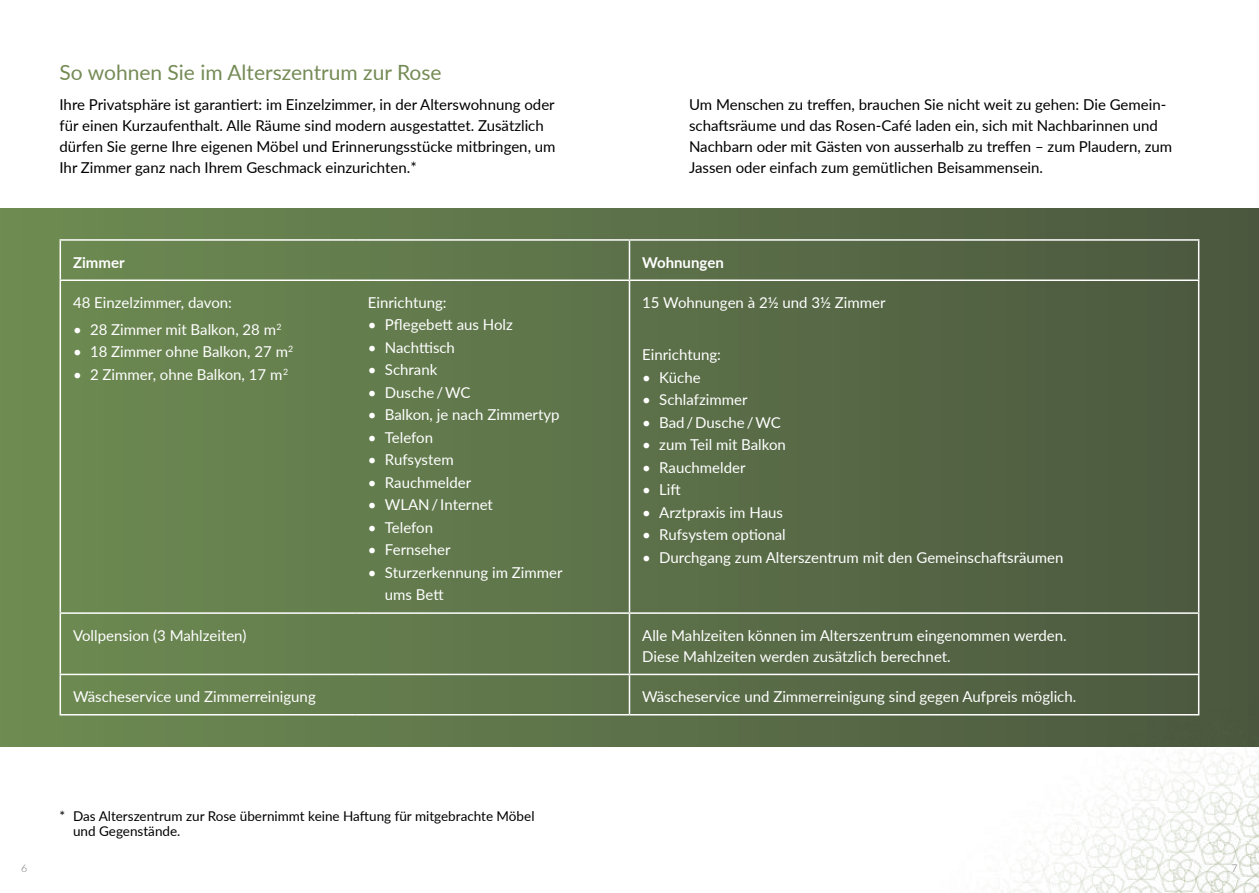
<style>
.page{position:relative;width:1259px;height:893px;background:#fff}
.page>*{position:absolute;margin:0;border:0;box-sizing:border-box;transform-origin:0 0}
.t1{font:21px "Lato";color:#758b56}
.t2{font:15px/22.5px "Lato";color:#fff}
.t3{font:15px/21px "Lato";color:#000}
.t4{font:700 15px "Lato";color:#fff}
.t5{font:13.5px/15px "Lato";color:#000}
.t6{font:300 10.5px "Lato";color:#6e6e6e}
</style>
<div class="page">
<div style="left:0;top:208px;width:1259px;height:538px;background:linear-gradient(to right,#6e8c53,#4b573f)"></div>
<img style="left:885px;top:645px;width:374px;height:248px">
<hr style="left:60px;top:239px;width:295px;height:2px;background:#fff">
<hr style="left:60px;top:241px;width:1px;height:38px;background:#fff">
<hr style="left:355px;top:239px;width:274px;height:2px;background:#fff">
<hr style="left:629px;top:239px;width:570px;height:2px;background:#fff">
<hr style="left:629px;top:241px;width:1px;height:38px;background:#fff">
<hr style="left:1198px;top:241px;width:1px;height:38px;background:#fff">
<hr style="left:60px;top:279px;width:295px;height:2px;background:#fff">
<hr style="left:60px;top:281px;width:1px;height:331px;background:#fff">
<hr style="left:355px;top:279px;width:274px;height:2px;background:#fff">
<hr style="left:629px;top:279px;width:570px;height:2px;background:#fff">
<hr style="left:629px;top:281px;width:1px;height:331px;background:#fff">
<hr style="left:1198px;top:281px;width:1px;height:331px;background:#fff">
<hr style="left:60px;top:612px;width:295px;height:2px;background:#fff">
<hr style="left:60px;top:614px;width:1px;height:60px;background:#fff">
<hr style="left:355px;top:612px;width:274px;height:2px;background:#fff">
<hr style="left:629px;top:612px;width:570px;height:2px;background:#fff">
<hr style="left:629px;top:614px;width:1px;height:60px;background:#fff">
<hr style="left:1198px;top:614px;width:1px;height:60px;background:#fff">
<hr style="left:60px;top:675px;width:1px;height:39px;background:#fff">
<hr style="left:629px;top:674px;width:570px;height:1px;background:#fff">
<hr style="left:629px;top:675px;width:1px;height:39px;background:#fff">
<hr style="left:1198px;top:675px;width:1px;height:39px;background:#fff">
<hr style="left:60px;top:714px;width:295px;height:1px;background:#fff">
<hr style="left:355px;top:714px;width:274px;height:1px;background:#fff">
<hr style="left:629px;top:714px;width:570px;height:1px;background:#fff">
<hr style="left:60px;top:674px;width:295px;height:1px;background:#fff">
<hr style="left:355px;top:674px;width:274px;height:1px;background:#fff">
<h1 class="t1" style="left:60px;top:58px;width:384px">So wohnen Sie im Alterszentrum zur Rose</h1>
<p class="t3" style="left:60px;top:94px;width:497px">Ihre Privatsphäre ist garantiert: im Einzelzimmer, in der Alterswohnung oder für einen Kurzaufenthalt. Alle Räume sind modern ausgestattet. Zusätzlich dürfen Sie gerne Ihre eigenen Möbel und Erinnerungsstücke mitbringen, um Ihr Zimmer ganz nach Ihrem Geschmack einzurichten.*</p>
<p class="t3" style="left:689px;top:94px;width:484px">Um Menschen zu treffen, brauchen Sie nicht weit zu gehen: Die Gemein&shy;schaftsräume und das Rosen-Café laden ein, sich mit Nachbarinnen und Nachbarn oder mit Gästen von ausserhalb zu treffen – zum Plaudern, zum Jassen oder einfach zum gemütlichen Beisammensein.</p>
<p class="t4" style="left:73px;top:251px;width:53px">Zimmer</p>
<p class="t4" style="left:642px;top:251px;width:83px">Wohnungen</p>
<p class="t2" style="left:73px;top:290px;width:160px">48 Einzelzimmer, davon:</p>
<p class="t2" style="left:73px;top:317px;width:210px">• 28 Zimmer mit Balkon, 28 m<sup>2</sup></p>
<p class="t2" style="left:73px;top:340px;width:221px">• 18 Zimmer ohne Balkon, 27 m<sup>2</sup></p>
<p class="t2" style="left:73px;top:362px;width:216px">• 2 Zimmer, ohne Balkon, 17 m<sup>2</sup></p>
<p class="t2" style="left:368px;top:290px;width:80px">Einrichtung:</p>
<p class="t2" style="left:368px;top:313px;width:146px">• Pflegebett aus Holz</p>
<p class="t2" style="left:368px;top:335px;width:89px">• Nachttisch</p>
<p class="t2" style="left:368px;top:358px;width:71px">• Schrank</p>
<p class="t2" style="left:368px;top:380px;width:104px">• Dusche / WC</p>
<p class="t2" style="left:368px;top:403px;width:193px">• Balkon, je nach Zimmertyp</p>
<p class="t2" style="left:368px;top:425px;width:67px">• Telefon</p>
<p class="t2" style="left:368px;top:448px;width:87px">• Rufsystem</p>
<p class="t2" style="left:368px;top:470px;width:105px">• Rauchmelder</p>
<p class="t2" style="left:368px;top:493px;width:127px">• WLAN / Internet</p>
<p class="t2" style="left:368px;top:515px;width:67px">• Telefon</p>
<p class="t2" style="left:368px;top:538px;width:84px">• Fernseher</p>
<p class="t2" style="left:385px;top:560px;width:179px;text-indent:-17px">• Sturzerkennung im Zimmer ums Bett</p>
<p class="t2" style="left:642px;top:290px;width:245px">15 Wohnungen à 2½ und 3½ Zimmer</p>
<p class="t2" style="left:642px;top:343px;width:80px">Einrichtung:</p>
<p class="t2" style="left:642px;top:365px;width:60px">• Küche</p>
<p class="t2" style="left:642px;top:388px;width:107px">• Schlafzimmer</p>
<p class="t2" style="left:642px;top:410px;width:140px">• Bad / Dusche / WC</p>
<p class="t2" style="left:642px;top:433px;width:145px">• zum Teil mit Balkon</p>
<p class="t2" style="left:642px;top:455px;width:105px">• Rauchmelder</p>
<p class="t2" style="left:642px;top:478px;width:40px">• Lift</p>
<p class="t2" style="left:642px;top:500px;width:142px">• Arztpraxis im Haus</p>
<p class="t2" style="left:642px;top:523px;width:145px">• Rufsystem optional</p>
<p class="t2" style="left:642px;top:545px;width:423px">• Durchgang zum Alterszentrum mit den Gemeinschaftsräumen</p>
<p class="t2" style="left:73px;top:623px;width:175px">Vollpension (3 Mahlzeiten)</p>
<p class="t2" style="left:642px;top:624px;width:426px;line-height:21px">Alle Mahlzeiten können im Alterszentrum eingenommen werden.<br>Diese Mahlzeiten werden zusätzlich berechnet.</p>
<p class="t2" style="left:73px;top:685px;width:244px">Wäscheservice und Zimmerreinigung</p>
<p class="t2" style="left:642px;top:685px;width:435px">Wäscheservice und Zimmerreinigung sind gegen Aufpreis möglich.</p>
<p class="t5" style="left:73px;top:808px;width:463px;text-indent:-14px">* Das Alterszentrum zur Rose übernimmt keine Haftung für mitgebrachte Möbel und Gegenstände.</p>
<p class="t6" style="left:21px;top:861px;width:8px">6</p>
<p class="t6" style="left:1231px;top:861px;width:8px">7</p>
</div>
